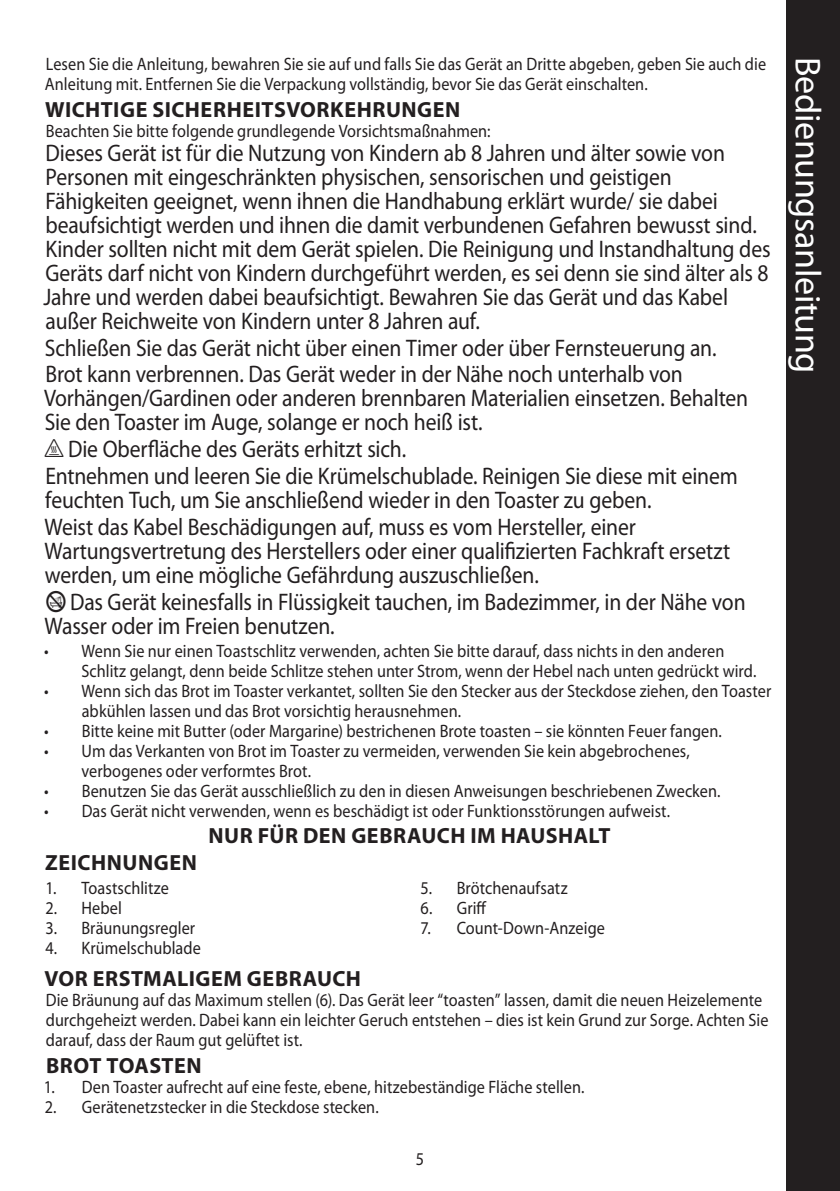
<style>
.page{position:relative;width:840px;height:1191px;background:#fff}
.page>*{position:absolute;margin:0;border:0;box-sizing:border-box;transform-origin:0 0}
.t1{font:36px "Myriad Pro";letter-spacing:-.01em;color:#fff}
.t2{font:24px/24px "Myriad Pro";letter-spacing:-.005em;color:#231f20;scale:.9 1}
.t3{font:700 22px "Myriad Pro";letter-spacing:.025em;color:#231f20}
.t4{font:18px/20px "Myriad Pro";letter-spacing:.005em;color:#231f20;scale:.9 1}
.s1{font-family:"Myriad IS Otext"}
</style>
<div class="page">
<div style="left:785px;top:0;width:54px;height:1191px;background:#231f20"></div>
<p class="t4" style="left:45px;top:54px;width:802px">Lesen Sie die Anleitung, bewahren Sie sie auf und falls Sie das Gerät an Dritte abgeben, geben Sie auch die<br>Anleitung mit. Entfernen Sie die Verpackung vollständig, bevor Sie das Gerät einschalten.</p>
<p class="t3" style="left:45px;top:97px;width:416px">WICHTIGE SICHERHEITSVORKEHRUNGEN</p>
<p class="t4" style="left:46px;top:121px;width:495px">Beachten Sie bitte folgende grundlegende Vorsichtsmaßnahmen:</p>
<p class="t2" style="left:43px;top:141px;width:808px">Dieses Gerät ist für die Nutzung von Kindern ab 8 Jahren und älter sowie von Personen mit eingeschränkten physischen, sensorischen und geistigen Fähigkeiten geeignet, wenn ihnen die Handhabung erklärt wurde/ sie dabei beaufsichtigt werden und ihnen die damit verbundenen Gefahren bewusst sind.<br>Kinder sollten nicht mit dem Gerät spielen. Die Reinigung und Instandhaltung des Geräts darf nicht von Kindern durchgeführt werden, es sei denn sie sind älter als 8<br>Jahre und werden dabei beaufsichtigt. Bewahren Sie das Gerät und das Kabel außer Reichweite von Kindern unter 8 Jahren auf.</p>
<h2 class="t2" style="left:45px;top:334px;width:747px;line-height:26.8px">Schließen Sie das Gerät nicht über einen Timer oder über Fernsteuerung an.<br>Brot kann verbrennen. Das Gerät weder in der Nähe noch unterhalb von</h2>
<h2 class="t2" style="left:44px;top:386px;width:783px">Vorhängen/Gardinen oder anderen brennbaren Materialien einsetzen. Behalten<br>Sie den Toaster im Auge, solange er noch heiß ist.</h2>
<h2 class="t2" style="left:45px;top:436px;width:770px;line-height:26.8px"><span class="s1">h</span> Die Oberfläche des Geräts erhitzt sich.<br>Entnehmen und leeren Sie die Krümelschublade. Reinigen Sie diese mit einem</h2>
<h2 class="t2" style="left:45px;top:487px;width:675px;line-height:26.8px">feuchten Tuch, um Sie anschließend wieder in den Toaster zu geben.<br>Weist das Kabel Beschädigungen auf, muss es vom Hersteller, einer</h2>
<h2 class="t2" style="left:45px;top:539px;width:763px">Wartungsvertretung des Herstellers oder einer qualifizierten Fachkraft ersetzt werden, um eine mögliche Gefährdung auszuschließen.</h2>
<h2 class="t2" style="left:45px;top:590px;width:780px"><span class="s1">b</span> Das Gerät keinesfalls in Flüssigkeit tauchen, im Badezimmer, in der Nähe von<br>Wasser oder im Freien benutzen.</h2>
<p class="t4" style="left:81px;top:641px;width:751px;text-indent:-37px">• Wenn Sie nur einen Toastschlitz verwenden, achten Sie bitte darauf, dass nichts in den anderen<br>Schlitz gelangt, denn beide Schlitze stehen unter Strom, wenn der Hebel nach unten gedrückt wird.</p>
<p class="t4" style="left:82px;top:681px;width:767px;text-indent:-38px">• Wenn sich das Brot im Toaster verkantet, sollten Sie den Stecker aus der Steckdose ziehen, den Toaster abkühlen lassen und das Brot vorsichtig herausnehmen.</p>
<p class="t4" style="left:44px;top:721px;width:754px">• Bitte keine mit Butter (oder Margarine) bestrichenen Brote toasten – sie könnten Feuer fangen.</p>
<p class="t4" style="left:81px;top:741px;width:677px;text-indent:-37px">• Um das Verkanten von Brot im Toaster zu vermeiden, verwenden Sie kein abgebrochenes, verbogenes oder verformtes Brot.</p>
<p class="t4" style="left:44px;top:781px;width:752px">• Benutzen Sie das Gerät ausschließlich zu den in diesen Anweisungen beschriebenen Zwecken.</p>
<p class="t4" style="left:44px;top:801px;width:696px">• Das Gerät nicht verwenden, wenn es beschädigt ist oder Funktionsstörungen aufweist.</p>
<p class="t3" style="left:208px;top:823px;width:403px">NUR FÜR DEN GEBRAUCH IM HAUSHALT</p>
<p class="t3" style="left:45px;top:850px;width:153px">ZEICHNUNGEN</p>
<p class="t4" style="left:45px;top:878px;width:139px">1. Toastschlitze</p>
<p class="t4" style="left:45px;top:898px;width:86px">2. Hebel</p>
<p class="t4" style="left:45px;top:918px;width:168px">3. Bräunungsregler</p>
<p class="t4" style="left:45px;top:938px;width:174px">4. Krümelschublade</p>
<p class="t4" style="left:420px;top:878px;width:165px">5. Brötchenaufsatz</p>
<p class="t4" style="left:420px;top:898px;width:75px">6. Griff</p>
<p class="t4" style="left:420px;top:918px;width:206px">7. Count-Down-Anzeige</p>
<p class="t3" style="left:44px;top:966px;width:318px">VOR ERSTMALIGEM GEBRAUCH</p>
<p class="t4" style="left:46px;top:990px;width:804px">Die Bräunung auf das Maximum stellen (6). Das Gerät leer “toasten” lassen, damit die neuen Heizelemente durchgeheizt werden. Dabei kann ein leichter Geruch entstehen – dies ist kein Grund zur Sorge. Achten Sie darauf, dass der Raum gut gelüftet ist.</p>
<p class="t3" style="left:46px;top:1053px;width:157px">BROT TOASTEN</p>
<p class="t4" style="left:44px;top:1076px;width:602px">1. Den Toaster aufrecht auf eine feste, ebene, hitzebeständige Fläche stellen.</p>
<p class="t4" style="left:45px;top:1096px;width:372px">2. Gerätenetzstecker in die Steckdose stecken.</p>
<p class="t4" style="left:415px;top:1148px;width:11px">5</p>
<h1 class="t1" style="left:827px;top:57px;width:318px;rotate:90deg">Bedienungsanleitung</h1>
</div>
